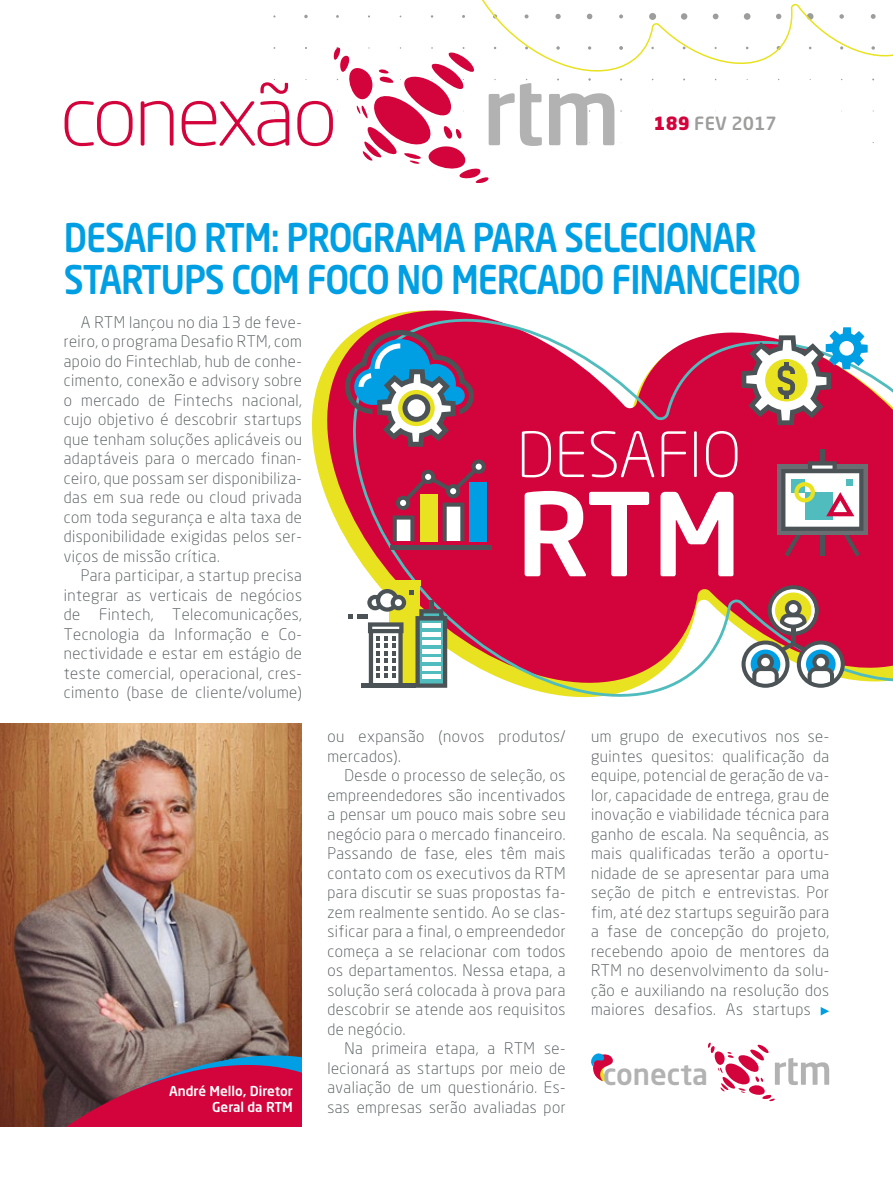
<style>
.page{position:relative;width:893px;height:1191px;background:#fff}
.page>*{position:absolute;margin:0;border:0;box-sizing:border-box;transform-origin:0 0}
.t1{font:500 113.7px "Neo Sans Pro";color:#fff}
.t2{font:300 82.5px "Neo Sans Pro";letter-spacing:-.045em;color:#d3033b;scale:1.05 1}
.t3{font:300 61.5px "Neo Sans Pro";color:#fff}
.t4{font:500 39px/42px "Neo Sans Pro";letter-spacing:-.03em;color:#009fe3;scale:.9 1}
.t5{font:500 29.1px "Neo Sans Pro";color:#b3b2b2}
.t6{font:500 18px "Neo Sans Pro";color:#9d9d9c}
.t7{font:300 15.75px/19.5px "Neo Sans Pro";letter-spacing:.03em;color:#4c5356;text-align:justify}
.t8{font:500 13.5px/16.2px "Neo Sans Pro";color:#fff;text-align:right}
.s1{font-weight:900;color:#d3033b}
</style>
<div class="page">
<svg style="left:304px;top:15px;width:4px;height:3px"></svg>
<svg style="left:333px;top:0;width:560px;height:183px"></svg>
<svg style="left:821px;top:1007px;width:8px;height:8px"></svg>
<svg style="left:312px;top:368px;width:12px;height:123px"></svg>
<svg style="left:708px;top:1042px;width:121px;height:59px"></svg>
<svg style="left:591px;top:1053px;width:22px;height:29px"></svg>
<svg style="left:324px;top:310px;width:569px;height:388px"></svg>
<img style="left:0;top:723px;width:302px;height:403px">
<svg style="left:55px;top:1046px;width:247px;height:80px;background:#9d2e4e"></svg>
<div style="left:389px;top:583px;width:31px;height:103px;background:#e8e221"></div>
<div style="left:389px;top:580px;width:32px;height:6px;background:#e8e221"></div>
<hr style="left:357px;top:614px;width:11px;height:4px;background:#4c5356">
<svg style="left:348px;top:614px;width:5px;height:4px"></svg>
<div style="left:361px;top:683px;width:55px;height:5px;background:#4c5356"></div>
<svg style="left:367px;top:589px;width:80px;height:99px"></svg>
<svg style="left:741px;top:327px;width:127px;height:98px"></svg>
<hr style="left:820px;top:449px;width:4px;height:106px;background:#4c5356">
<div style="left:777px;top:465px;width:91px;height:70px;background:#6a6d71"></div>
<svg style="left:781px;top:461px;width:82px;height:95px;background:#af8c95"></svg>
<svg style="left:345px;top:330px;width:129px;height:117px;background:#91607c"></svg>
<div style="left:470px;top:482px;width:17px;height:59px;background:#009fe3"></div>
<hr style="left:390px;top:545px;width:102px;height:4px;background:#4c5356">
<svg style="left:393px;top:459px;width:93px;height:82px"></svg>
<svg style="left:741px;top:585px;width:104px;height:103px"></svg>
<h2 class="t2" style="left:60px;top:66px;width:266px">conexão</h2>
<p class="t6" style="left:654px;top:112px;width:124px"><span class="s1">189</span> FEV 2017</p>
<h3 class="t4" style="left:64px;top:215px;width:821px">DESAFIO RTM: PROGRAMA PARA SELECIONAR<br>STARTUPS COM FOCO NO MERCADO FINANCEIRO</h3>
<p class="t7" style="left:64px;top:312px;width:240px;text-indent:17px">A RTM lançou no dia 13 de feve&shy;reiro, o programa Desafio RTM, com apoio do Fintechlab, hub de conhe&shy;cimento, conexão e advisory sobre o mercado de Fintechs nacional, cujo objetivo é descobrir startups que tenham soluções aplicáveis ou adaptáveis para o mercado finan&shy;ceiro, que possam ser disponibiliza&shy;das em sua rede ou cloud privada com toda segurança e alta taxa de disponibilidade exigidas pelos ser&shy;viços de missão crítica.</p>
<p class="t7" style="left:64px;top:565px;width:240px;text-indent:17px">Para participar, a startup precisa integrar as verticais de negócios de Fintech, Telecomunicações, Tecnologia da Informação e Co&shy;nectividade e estar em estágio de teste comercial, operacional, cres&shy;cimento (base de cliente/volume)</p>
<p class="t7" style="left:327px;top:726px;width:240px">ou expansão (novos produtos/ mercados).</p>
<p class="t7" style="left:327px;top:765px;width:240px;text-indent:17px">Desde o processo de seleção, os empreendedores são incentivados a pensar um pouco mais sobre seu negócio para o mercado financeiro.<br>Passando de fase, eles têm mais contato com os executivos da RTM para discutir se suas propostas fa&shy;zem realmente sentido. Ao se clas&shy;sificar para a final, o empreendedor começa a se relacionar com todos os departamentos. Nessa etapa, a solução será colocada à prova para descobrir se atende aos requisitos de negócio.</p>
<p class="t7" style="left:327px;top:1038px;width:240px;text-indent:17px">Na primeira etapa, a RTM se&shy;lecionará as startups por meio de avaliação de um questionário. Es&shy;sas empresas serão avaliadas por</p>
<h3 class="t3" style="left:517px;top:418px;width:226px">DESAFIO</h3>
<h1 class="t1" style="left:516px;top:462px;width:227px">RTM</h1>
<p class="t7" style="left:591px;top:726px;width:240px">um grupo de executivos nos se&shy;guintes quesitos: qualificação da equipe, potencial de geração de va&shy;lor, capacidade de entrega, grau de inovação e viabilidade técnica para ganho de escala. Na sequência, as mais qualificadas terão a oportu&shy;nidade de se apresentar para uma seção de pitch e entrevistas. Por fim, até dez startups seguirão para a fase de concepção do projeto, recebendo apoio de mentores da RTM no desenvolvimento da solu&shy;ção e auxiliando na resolução dos maiores desafios. As startups</p>
<h3 class="t5" style="left:603px;top:1055px;width:107px">conecta</h3>
<p class="t8" style="left:169px;top:1082px;width:125px">André Mello, Diretor<br>Geral da RTM</p>
</div>
